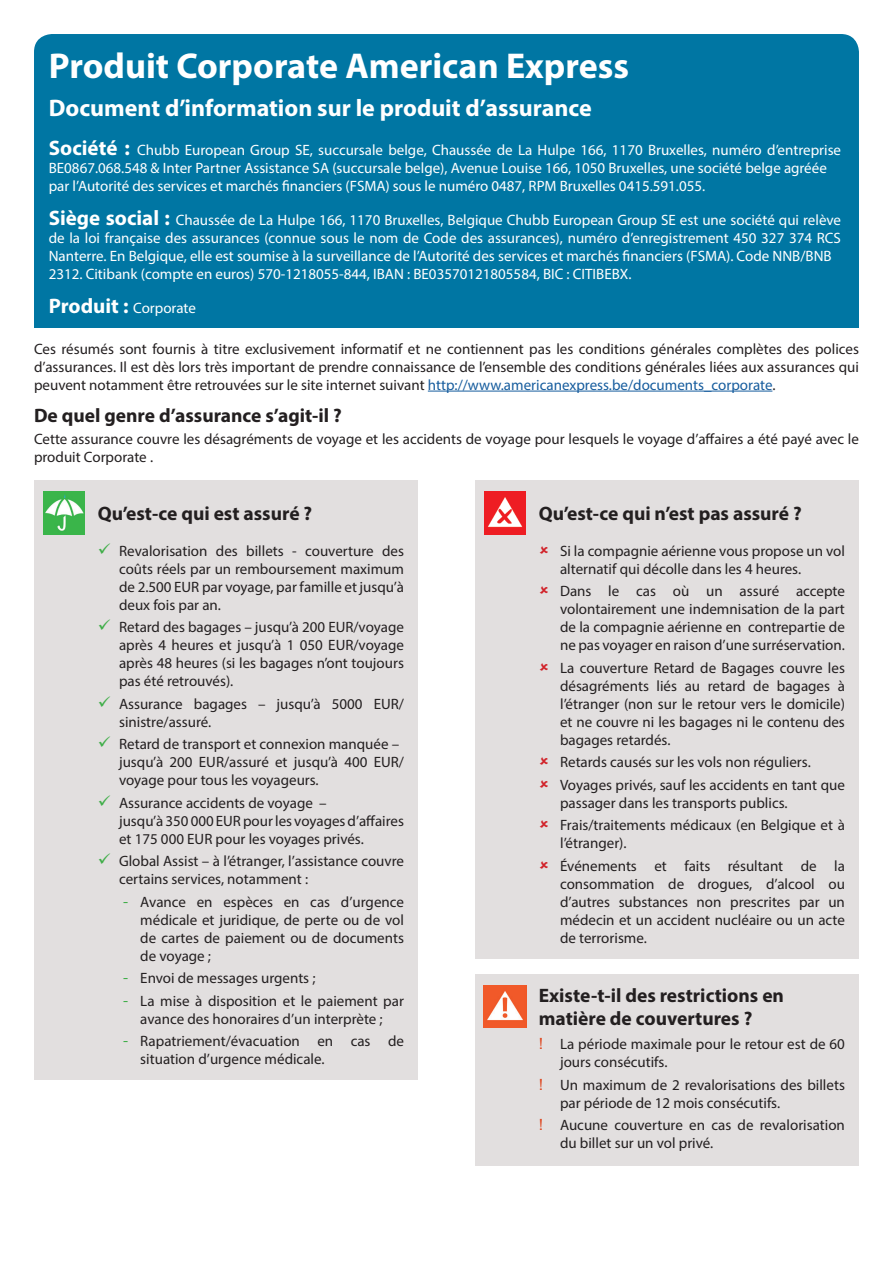
<style>
.page{position:relative;width:893px;height:1263px;background:#fff}
.page>*{position:absolute;margin:0;border:0;box-sizing:border-box;transform-origin:0 0}
.t1{font:700 36px "Myriad Pro";color:#fff}
.t2{font:700 24px "Myriad Pro";color:#fff}
.t3{font:700 19.5px/23.4px "Myriad Pro";color:#231f20}
.t4{font:15px/18px "Myriad Pro";color:#231f20}
.t5{font:15px/18px "Myriad Pro";color:#fff}
.s1{font-weight:700;font-size:21px}
.s2{color:#175d9e}
.s3{font-size:16.5px;color:#40ae49}
.s4{font-family:"Franklin Gothic";font-size:16.5px;color:#de461f}
</style>
<div class="page">
<div style="left:34px;top:152px;width:825px;height:175px;background:#0076a3"></div>
<div style="left:34px;top:34px;width:825px;height:149px;background:#0076a3;border-radius:18px"></div>
<hr style="left:428px;top:391px;width:344px;height:1px;background:#175d9e">
<div style="left:34px;top:480px;width:384px;height:600px;background:#e2dfdf"></div>
<img style="left:43px;top:492px;width:41px;height:42px">
<div style="left:475px;top:480px;width:384px;height:479px;background:#e2dfdf"></div>
<img style="left:484px;top:492px;width:41px;height:42px">
<div style="left:475px;top:974px;width:384px;height:191px;background:#e2dfdf"></div>
<img style="left:483px;top:985px;width:43px;height:43px">
<h1 class="t1" style="left:49px;top:43px;width:582px">Produit Corporate American Express</h1>
<h2 class="t2" style="left:49px;top:92px;width:544px">Document d’information sur le produit d’assurance</h2>
<p class="t5" style="left:49px;top:140px;width:794px"><span class="s1">Société :</span> Chubb European Group SE, succursale belge, Chaussée de La Hulpe 166, 1170 Bruxelles, numéro d’entreprise<br>BE0867.068.548 &amp; Inter Partner Assistance SA (succursale belge), Avenue Louise 166, 1050 Bruxelles, une société belge agréée par l’Autorité des services et marchés financiers (FSMA) sous le numéro 0487, RPM Bruxelles 0415.591.055.</p>
<p class="t5" style="left:49px;top:211px;width:794px"><span class="s1">Siège social :</span> Chaussée de La Hulpe 166, 1170 Bruxelles, Belgique Chubb European Group SE est une société qui relève de la loi française des assurances (connue sous le nom de Code des assurances), numéro d’enregistrement 450 327 374 RCS Nanterre. En Belgique, elle est soumise à la surveillance de l’Autorité des services et marchés financiers (FSMA). Code NNB/BNB 2312. Citibank (compte en euros) 570-1218055-844, IBAN : BE03570121805584, BIC : CITIBEBX.</p>
<p class="t5" style="left:49px;top:299px;width:149px"><span class="s1">Produit :</span> Corporate</p>
<p class="t4" style="left:34px;top:339px;width:826px;text-align:justify">Ces résumés sont fournis à titre exclusivement informatif et ne contiennent pas les conditions générales complètes des polices d’assurances. Il est dès lors très important de prendre connaissance de l’ensemble des conditions générales liées aux assurances qui peuvent notamment être retrouvées sur le site internet suivant <span class="s2">http://www.americanexpress.be/documents_corporate</span>.</p>
<h3 class="t3" style="left:34px;top:403px;width:309px">De quel genre d’assurance s’agit-il ?</h3>
<p class="t4" style="left:34px;top:430px;width:826px">Cette assurance couvre les désagréments de voyage et les accidents de voyage pour lesquels le voyage d’affaires a été payé avec le produit Corporate .</p>
<h3 class="t3" style="left:98px;top:502px;width:216px">Qu’est-ce qui est assuré ?</h3>
<p class="t4" style="left:119px;top:541px;width:286px;text-align:justify">Revalorisation des billets - couverture des coûts réels par un remboursement maximum de 2.500 EUR par voyage, par famille et jusqu’à deux fois par an.</p>
<p class="t4" style="left:119px;top:618px;width:286px;text-align:justify">Retard des bagages – jusqu’à 200 EUR/voyage après 4 heures et jusqu’à 1 050 EUR/voyage après 48 heures (si les bagages n’ont toujours pas été retrouvés).</p>
<p class="t4" style="left:119px;top:694px;width:286px">Assurance bagages – jusqu’à 5000 EUR/ sinistre/assuré.</p>
<p class="t4" style="left:119px;top:735px;width:286px">Retard de transport et connexion manquée – jusqu’à 200 EUR/assuré et jusqu’à 400 EUR/ voyage pour tous les voyageurs.</p>
<p class="t4" style="left:119px;top:793px;width:286px">Assurance accidents de voyage –<br>jusqu’à 350 000 EUR pour les voyages d’affaires et 175 000 EUR pour les voyages privés.</p>
<p class="t4" style="left:119px;top:852px;width:286px">Global Assist – à l’étranger, l’assistance couvre certains services, notamment :</p>
<p class="t4" style="left:140px;top:892px;width:265px;text-align:justify;text-indent:-17px"><span class="s3">-</span> Avance en espèces en cas d’urgence médicale et juridique, de perte ou de vol de cartes de paiement ou de documents de voyage ;</p>
<p class="t4" style="left:123px;top:969px;width:194px"><span class="s3">-</span> Envoi de messages urgents ;</p>
<p class="t4" style="left:123px;top:991px;width:282px;text-align:center"><span class="s3">-</span> La mise à disposition et le paiement par avance des honoraires d’un interprète ;</p>
<p class="t4" style="left:140px;top:1032px;width:265px;text-indent:-17px"><span class="s3">-</span> Rapatriement/évacuation en cas de situation d’urgence médicale.</p>
<h3 class="t3" style="left:539px;top:502px;width:265px">Qu’est-ce qui n’est pas assuré ?</h3>
<p class="t4" style="left:560px;top:541px;width:286px">Si la compagnie aérienne vous propose un vol alternatif qui décolle dans les 4 heures.</p>
<p class="t4" style="left:560px;top:582px;width:286px;text-align:justify">Dans le cas où un assuré accepte volontairement une indemnisation de la part de la compagnie aérienne en contrepartie de ne pas voyager en raison d’une surréservation.</p>
<p class="t4" style="left:560px;top:658px;width:286px;text-align:justify">La couverture Retard de Bagages couvre les désagréments liés au retard de bagages à l’étranger (non sur le retour vers le domicile) et ne couvre ni les bagages ni le contenu des bagages retardés.</p>
<p class="t4" style="left:560px;top:751px;width:286px;line-height:22.5px">Retards causés sur les vols non réguliers.<br>Voyages privés, sauf les accidents en tant que</p>
<p class="t4" style="left:560px;top:791px;width:286px;line-height:22.5px">passager dans les transports publics.<br>Frais/traitements médicaux (en Belgique et à</p>
<p class="t4" style="left:560px;top:832px;width:286px;line-height:22.5px">l’étranger).<br>Événements et faits résultant de la</p>
<p class="t4" style="left:560px;top:874px;width:286px;text-align:justify">consommation de drogues, d’alcool ou d’autres substances non prescrites par un médecin et un accident nucléaire ou un acte de terrorisme.</p>
<h3 class="t3" style="left:539px;top:983px;width:247px">Existe-t-il des restrictions en matière de couvertures ?</h3>
<p class="t4" style="left:560px;top:1035px;width:286px;text-indent:-21px"><span class="s4">!</span> La période maximale pour le retour est de 60 jours consécutifs.</p>
<p class="t4" style="left:560px;top:1075px;width:286px;text-indent:-21px"><span class="s4">!</span> Un maximum de 2 revalorisations des billets par période de 12 mois consécutifs.</p>
<p class="t4" style="left:560px;top:1116px;width:286px;text-indent:-21px"><span class="s4">!</span> Aucune couverture en cas de revalorisation du billet sur un vol privé.</p>
</div>
